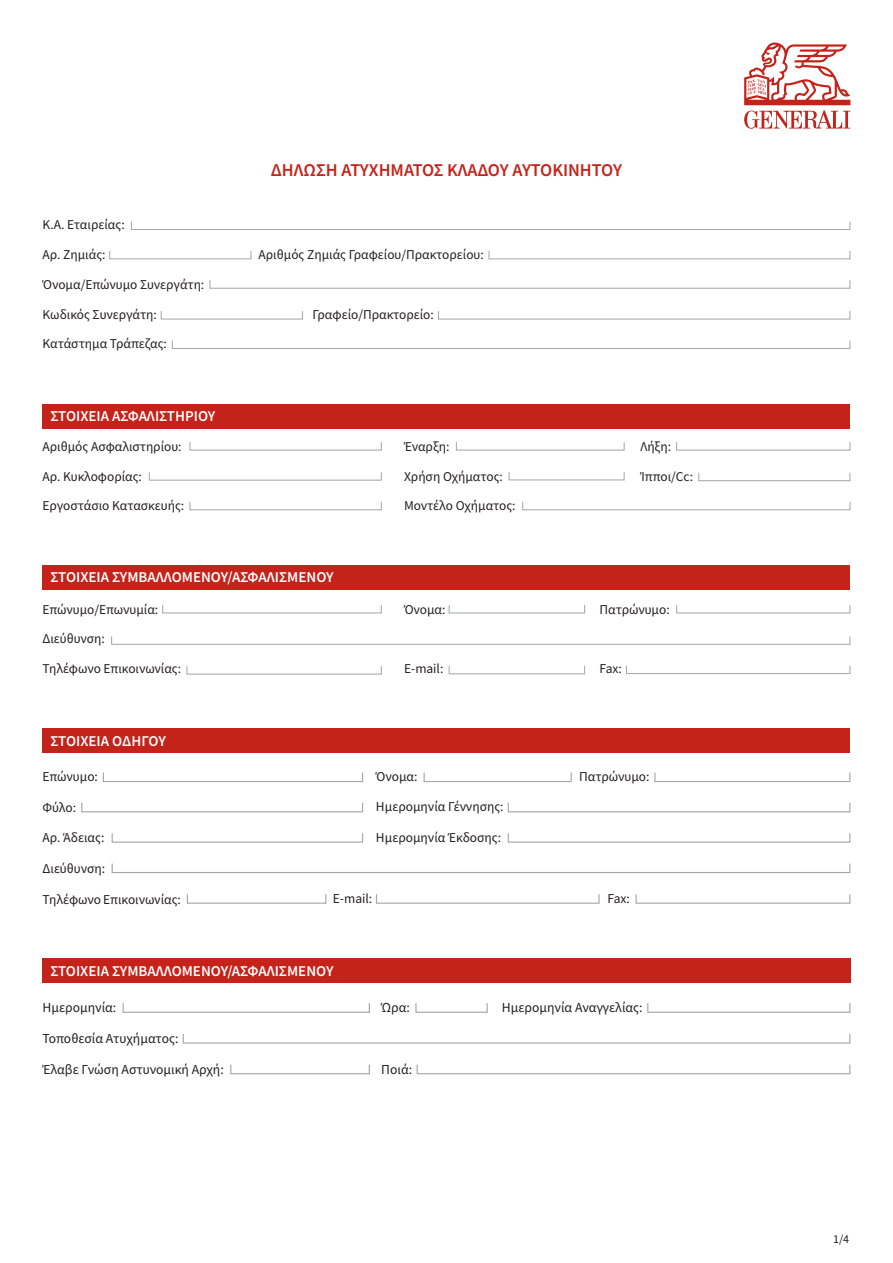
<style>
.page{position:relative;width:893px;height:1263px;background:#fff}
.page>*{position:absolute;margin:0;border:0;box-sizing:border-box;transform-origin:0 0}
.t1{font:600 18px "Source Sans Pro";color:#c5221a}
.t2{font:600 15px "Source Sans Pro";color:#fff}
.t3{font:13.8px "Source Sans Pro";color:#231f20}
.t4{font:13.5px "Source Sans Pro";color:#231f20}
.t5{font:12px "Source Sans Pro";color:#231f20}
</style>
<div class="page">
<svg style="left:744px;top:42px;width:106px;height:87px"></svg>
<div style="left:131px;top:221px;width:719px;height:9px;border:1px solid #a8a9ad"></div>
<div style="left:109px;top:250px;width:142px;height:9px;border:1px solid #a8a9ad"></div>
<div style="left:488px;top:250px;width:362px;height:9px;border:1px solid #a8a9ad"></div>
<div style="left:209px;top:280px;width:641px;height:9px;border:1px solid #a8a9ad"></div>
<div style="left:161px;top:311px;width:142px;height:9px;border:1px solid #a8a9ad"></div>
<div style="left:172px;top:340px;width:678px;height:9px;border:1px solid #a8a9ad"></div>
<div style="left:438px;top:311px;width:412px;height:9px;border:1px solid #a8a9ad"></div>
<div style="left:43px;top:404px;width:807px;height:24px;background:#c5221a"></div>
<div style="left:189px;top:442px;width:193px;height:9px;border:1px solid #a8a9ad"></div>
<div style="left:456px;top:442px;width:169px;height:9px;border:1px solid #a8a9ad"></div>
<div style="left:676px;top:442px;width:174px;height:9px;border:1px solid #a8a9ad"></div>
<div style="left:149px;top:472px;width:233px;height:9px;border:1px solid #a8a9ad"></div>
<div style="left:508px;top:471px;width:117px;height:9px;border:1px solid #a8a9ad"></div>
<div style="left:698px;top:472px;width:152px;height:9px;border:1px solid #a8a9ad"></div>
<div style="left:189px;top:501px;width:193px;height:9px;border:1px solid #a8a9ad"></div>
<div style="left:522px;top:501px;width:328px;height:9px;border:1px solid #a8a9ad"></div>
<div style="left:43px;top:565px;width:807px;height:25px;background:#c5221a"></div>
<div style="left:162px;top:604px;width:220px;height:9px;border:1px solid #a8a9ad"></div>
<div style="left:449px;top:604px;width:136px;height:9px;border:1px solid #a8a9ad"></div>
<div style="left:676px;top:604px;width:174px;height:9px;border:1px solid #a8a9ad"></div>
<div style="left:111px;top:636px;width:739px;height:9px;border:1px solid #a8a9ad"></div>
<div style="left:186px;top:666px;width:196px;height:9px;border:1px solid #a8a9ad"></div>
<div style="left:449px;top:665px;width:136px;height:9px;border:1px solid #a8a9ad"></div>
<div style="left:626px;top:665px;width:224px;height:9px;border:1px solid #a8a9ad"></div>
<div style="left:43px;top:729px;width:807px;height:24px;background:#c5221a"></div>
<div style="left:103px;top:772px;width:260px;height:10px;border:1px solid #a8a9ad"></div>
<div style="left:81px;top:802px;width:282px;height:10px;border:1px solid #a8a9ad"></div>
<div style="left:508px;top:802px;width:342px;height:10px;border:1px solid #a8a9ad"></div>
<div style="left:112px;top:832px;width:251px;height:11px;border:1px solid #a8a9ad"></div>
<div style="left:508px;top:832px;width:342px;height:11px;border:1px solid #a8a9ad"></div>
<div style="left:112px;top:863px;width:738px;height:10px;border:1px solid #a8a9ad"></div>
<div style="left:187px;top:893px;width:139px;height:11px;border:1px solid #a8a9ad"></div>
<div style="left:376px;top:893px;width:224px;height:11px;border:1px solid #a8a9ad"></div>
<div style="left:635px;top:893px;width:215px;height:11px;border:1px solid #a8a9ad"></div>
<div style="left:423px;top:772px;width:149px;height:10px;border:1px solid #a8a9ad"></div>
<div style="left:654px;top:772px;width:196px;height:10px;border:1px solid #a8a9ad"></div>
<div style="left:42px;top:959px;width:808px;height:24px;background:#c5221a"></div>
<div style="left:123px;top:1002px;width:247px;height:11px;border:1px solid #a8a9ad"></div>
<div style="left:415px;top:1002px;width:73px;height:11px;border:1px solid #a8a9ad"></div>
<div style="left:647px;top:1002px;width:203px;height:11px;border:1px solid #a8a9ad"></div>
<div style="left:183px;top:1033px;width:667px;height:10px;border:1px solid #a8a9ad"></div>
<div style="left:230px;top:1064px;width:140px;height:10px;border:1px solid #a8a9ad"></div>
<div style="left:417px;top:1064px;width:433px;height:10px;border:1px solid #a8a9ad"></div>
<p class="t1" style="left:271px;top:158px;width:353px">ΔΉΛΩΣΗ ΑΤΥΧΉΜΑΤΟΣ ΚΛΆΔΟΥ ΑΥΤΟΚΙΝΉΤΟΥ</p>
<p class="t4" style="left:43px;top:216px;width:84px">Κ.Α. Εταιρείας:</p>
<p class="t4" style="left:43px;top:246px;width:65px">Αρ. Ζημιάς:</p>
<p class="t4" style="left:259px;top:246px;width:227px">Αριθμός Ζημιάς Γραφείου/Πρακτορείου:</p>
<p class="t4" style="left:43px;top:276px;width:163px">Όνομα/Επώνυμο Συνεργάτη:</p>
<p class="t4" style="left:43px;top:305px;width:116px">Κωδικός Συνεργάτη:</p>
<p class="t4" style="left:313px;top:305px;width:123px">Γραφείο/Πρακτορείο:</p>
<p class="t4" style="left:43px;top:335px;width:126px">Κατάστημα Τράπεζας:</p>
<p class="t2" style="left:51px;top:406px;width:166px">ΣΤΟΙΧΕΙΑ ΑΣΦΑΛΙΣΤΗ ΡΙΟΥ</p>
<p class="t4" style="left:43px;top:438px;width:141px">Αριθμός Ασφαλιστηρίου:</p>
<p class="t4" style="left:43px;top:467px;width:101px">Αρ. Κυκλοφορίας:</p>
<p class="t4" style="left:43px;top:497px;width:143px">Εργοστάσιο Κατασκευής:</p>
<p class="t2" style="left:51px;top:567px;width:285px">ΣΤΟΙΧΕΙΑ ΣΥΜΒΑΛΛΟΜΕΝΟΥ/ΑΣΦΑΛΙΣΜΕΝΟΥ</p>
<p class="t4" style="left:43px;top:600px;width:117px">Επώνυμο/Επωνυμία:</p>
<p class="t4" style="left:43px;top:630px;width:64px">Διεύθυνση:</p>
<p class="t4" style="left:43px;top:660px;width:140px">Τηλέφωνο Επικοινωνίας:</p>
<p class="t4" style="left:404px;top:438px;width:47px">Έναρξη:</p>
<p class="t4" style="left:404px;top:467px;width:100px">Χρήση Οχήματος:</p>
<p class="t4" style="left:404px;top:497px;width:113px">Μοντέλο Οχήματος:</p>
<p class="t4" style="left:404px;top:600px;width:43px">Όνομα:</p>
<p class="t4" style="left:404px;top:660px;width:41px">E-mail:</p>
<p class="t4" style="left:640px;top:438px;width:32px">Λήξη:</p>
<p class="t4" style="left:640px;top:467px;width:54px">Ίπποι/Cc:</p>
<p class="t4" style="left:600px;top:600px;width:72px">Πατρώνυμο:</p>
<p class="t4" style="left:600px;top:660px;width:24px">Fax:</p>
<p class="t2" style="left:51px;top:731px;width:117px">ΣΤΟΙΧΕΙΑ OΔΗ ΓΟΥ</p>
<p class="t4" style="left:43px;top:768px;width:57px">Επώνυμο:</p>
<p class="t4" style="left:43px;top:798px;width:35px">Φύλο:</p>
<p class="t4" style="left:43px;top:829px;width:63px">Αρ. Άδειας:</p>
<p class="t4" style="left:43px;top:860px;width:64px">Διεύθυνση:</p>
<p class="t4" style="left:43px;top:890px;width:140px">Τηλέφωνο Επικοινωνίας:</p>
<p class="t4" style="left:376px;top:768px;width:43px">Όνομα:</p>
<p class="t4" style="left:376px;top:798px;width:129px">Ημερομηνία Γέννησης:</p>
<p class="t4" style="left:376px;top:828px;width:127px">Ημερομηνία Έκδοσης:</p>
<p class="t4" style="left:579px;top:768px;width:72px">Πατρώνυμο:</p>
<p class="t4" style="left:333px;top:890px;width:41px">E-mail:</p>
<p class="t4" style="left:607px;top:890px;width:24px">Fax:</p>
<p class="t2" style="left:50px;top:961px;width:285px">ΣΤΟΙΧΕΙΑ ΣΥΜΒΑΛΛΟΜΕΝΟΥ/ΑΣΦΑΛΙΣΜΕΝΟΥ</p>
<p class="t3" style="left:42px;top:998px;width:75px">Ημερομηνία:</p>
<p class="t3" style="left:42px;top:1029px;width:138px">Τοποθεσία Ατυχήματος:</p>
<p class="t3" style="left:42px;top:1060px;width:183px">Έλαβε Γνώση Αστυνομική Αρχή:</p>
<p class="t3" style="left:381px;top:998px;width:30px">Ώρα:</p>
<p class="t3" style="left:381px;top:1060px;width:32px">Ποιά:</p>
<p class="t3" style="left:502px;top:998px;width:142px">Ημερομηνία Αναγγελίας:</p>
<p class="t5" style="left:833px;top:1231px;width:18px">1/4</p>
</div>
